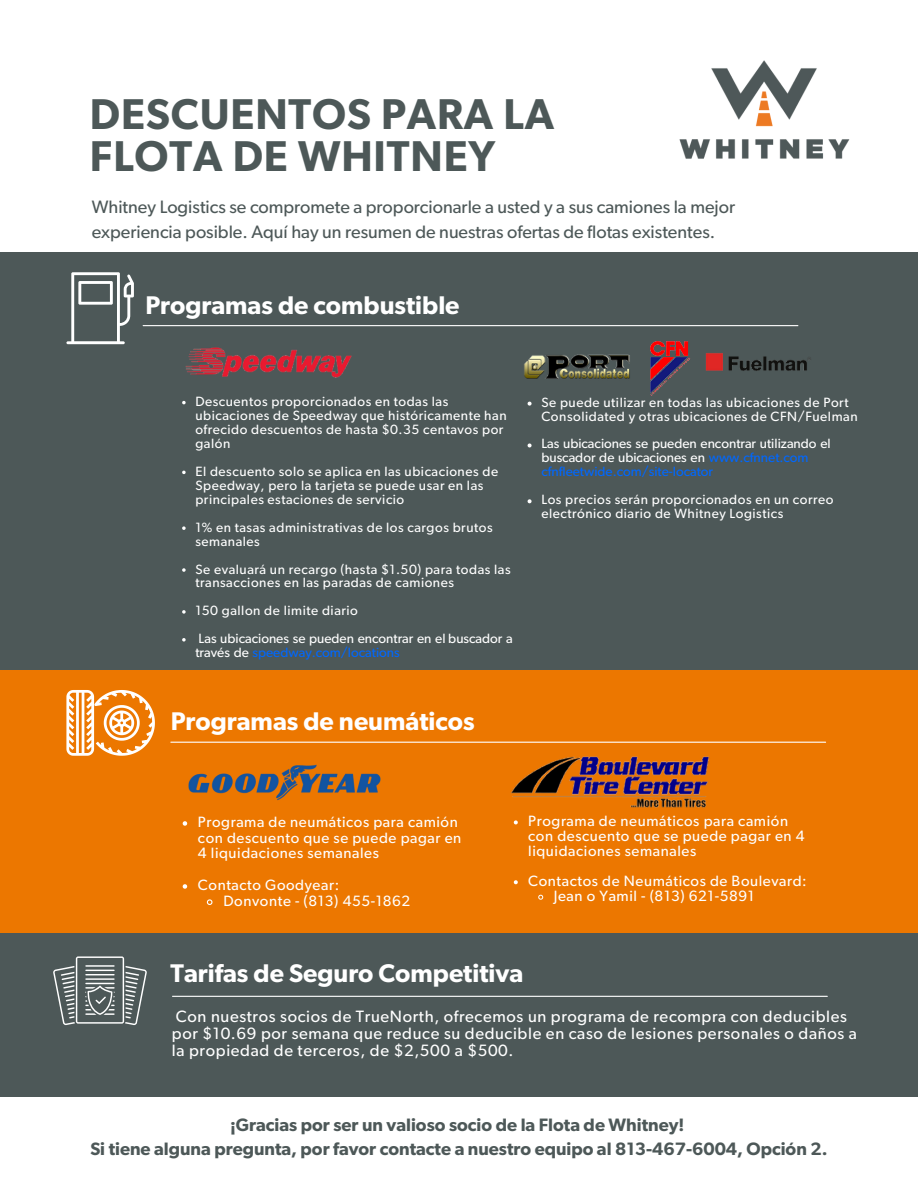
<style>
.page{position:relative;width:918px;height:1188px;background:#fff}
.page>*{position:absolute;margin:0;border:0;box-sizing:border-box;transform-origin:0 0}
.t1{font:600 43.2px/42.8px "Gibson";letter-spacing:.02em;color:#4d5858}
.t2{font:600 25.65px "Gibson";color:#fff}
.t3{font:18px/24.8px "Gibson";color:#4d5858}
.t4{font:600 18px "Gibson";color:#4d5858}
.t5{font:16.5px/16.8px "Gibson";letter-spacing:.04em;color:#fff}
.t6{font:15px/15.8px "Gibson";letter-spacing:.04em;color:#fff}
.t7{font:13.5px/14px "Gibson";letter-spacing:.04em;color:#fff}
.t8{font:13.5px/14px "Gibson";color:#fff}
.t9{font:13.5px "Gibson";color:#0067fe}
.s1{color:#fff}
.s2{color:#0067fe}
</style>
<div class="page">
<div style="left:0;top:252px;width:918px;height:418px;background:#4d5858"></div>
<div style="left:0;top:671px;width:918px;height:263px;background:#ec7700"></div>
<div style="left:0;top:934px;width:918px;height:163px;background:#4d5858"></div>
<img style="left:679px;top:60px;width:171px;height:99px">
<svg style="left:66px;top:272px;width:68px;height:72px"></svg>
<svg style="left:66px;top:690px;width:89px;height:66px"></svg>
<svg style="left:53px;top:956px;width:94px;height:69px"></svg>
<hr style="left:171px;top:742px;width:655px;height:1px;background:#fff">
<hr style="left:143px;top:325px;width:655px;height:1px;background:#fff">
<hr style="left:173px;top:996px;width:654px;height:1px;background:#fff">
<img style="left:524px;top:354px;width:106px;height:25px">
<img style="left:511px;top:756px;width:198px;height:52px">
<img style="left:185px;top:347px;width:167px;height:31px">
<img style="left:705px;top:353px;width:106px;height:18px">
<img style="left:650px;top:341px;width:41px;height:55px">
<img style="left:188px;top:764px;width:193px;height:37px">
<svg style="left:182px;top:401px;width:4px;height:3px"></svg>
<svg style="left:182px;top:471px;width:4px;height:3px"></svg>
<svg style="left:182px;top:526px;width:4px;height:4px"></svg>
<svg style="left:182px;top:568px;width:4px;height:4px"></svg>
<svg style="left:182px;top:610px;width:4px;height:4px"></svg>
<svg style="left:182px;top:638px;width:4px;height:4px"></svg>
<svg style="left:528px;top:402px;width:4px;height:4px"></svg>
<svg style="left:528px;top:443px;width:4px;height:4px"></svg>
<svg style="left:528px;top:499px;width:4px;height:4px"></svg>
<svg style="left:183px;top:821px;width:4px;height:5px"></svg>
<svg style="left:183px;top:884px;width:4px;height:5px"></svg>
<svg style="left:206px;top:899px;width:7px;height:6px"></svg>
<svg style="left:514px;top:820px;width:4px;height:4px"></svg>
<svg style="left:514px;top:880px;width:4px;height:4px"></svg>
<svg style="left:538px;top:894px;width:6px;height:6px"></svg>
<p class="t1" style="left:90px;top:94px;width:466px">DESCUENTOS PARA LA<br>FLOTA DE WHITNEY</p>
<p class="t3" style="left:92px;top:196px;width:645px">Whitney Logistics se compromete a proporcionarle a usted y a sus camiones la mejor experiencia posible. Aquí hay un resumen de nuestras ofertas de flotas existentes.</p>
<p class="t2" style="left:145px;top:293px;width:316px">Programas de combustible</p>
<p class="t7" style="left:195px;top:395px;width:313px">Descuentos proporcionados en todas las ubicaciones de Speedway que históricamente han ofrecido descuentos de hasta $0.35 centavos por galón</p>
<p class="t7" style="left:195px;top:465px;width:304px">El descuento solo se aplica en las ubicaciones de<br>Speedway, pero la tarjeta se puede usar en las principales estaciones de servicio</p>
<p class="t7" style="left:195px;top:521px;width:299px">1% en tasas administrativas de los cargos brutos semanales</p>
<p class="t7" style="left:195px;top:562px;width:317px">Se evaluará un recargo (hasta $1.50) para todas las transacciones en las paradas de camiones</p>
<p class="t8" style="left:195px;top:597px;width:319px;line-height:27.9px">150 gallon de limite diario<br>Las ubicaciones se pueden encontrar en el buscador a</p>
<p class="t9" style="left:195px;top:646px;width:206px"><span class="s1">través de</span> speedway.com/locations</p>
<p class="t2" style="left:171px;top:710px;width:305px">Programas de neumáticos</p>
<p class="t7" style="left:541px;top:396px;width:318px">Se puede utilizar en todas las ubicaciones de Port<br>Consolidated y otras ubicaciones de CFN/Fuelman</p>
<p class="t8" style="left:541px;top:437px;width:291px">Las ubicaciones se pueden encontrar utilizando el buscador de ubicaciones en <span class="s2">www.cfnnet.com cfnfleetwide.com/site-locator</span></p>
<p class="t7" style="left:541px;top:493px;width:294px">Los precios serán proporcionados en un correo electrónico diario de Whitney Logistics</p>
<p class="t6" style="left:198px;top:814px;width:265px">Programa de neumáticos para camión con descuento que se puede pagar en<br>4 liquidaciones semanales</p>
<p class="t6" style="left:198px;top:877px;width:143px">Contacto Goodyear:</p>
<p class="t6" style="left:223px;top:893px;width:189px">Donvonte - (813) 455-1862</p>
<p class="t6" style="left:528px;top:814px;width:278px;line-height:15px">Programa de neumáticos para camión con descuento que se puede pagar en 4 liquidaciones semanales</p>
<p class="t6" style="left:528px;top:874px;width:280px">Contactos de Neumáticos de Boulevard:</p>
<p class="t6" style="left:554px;top:889px;width:202px">Jean o Yamil - (813) 621-5891</p>
<p class="t2" style="left:171px;top:962px;width:354px">Tarifas de Seguro Competitiva</p>
<p class="t5" style="left:172px;top:1009px;width:686px">Con nuestros socios de TrueNorth, ofrecemos un programa de recompra con deducibles por $10.69 por semana que reduce su deducible en caso de lesiones personales o daños a la propiedad de terceros, de $2,500 a $500.</p>
<p class="t4" style="left:230px;top:1116px;width:456px">¡Gracias por ser un valioso socio de la Flota de Whitney!</p>
<p class="t4" style="left:90px;top:1141px;width:739px">Si tiene alguna pregunta, por favor contacte a nuestro equipo al 813-467-6004, Opción 2.</p>
</div>
